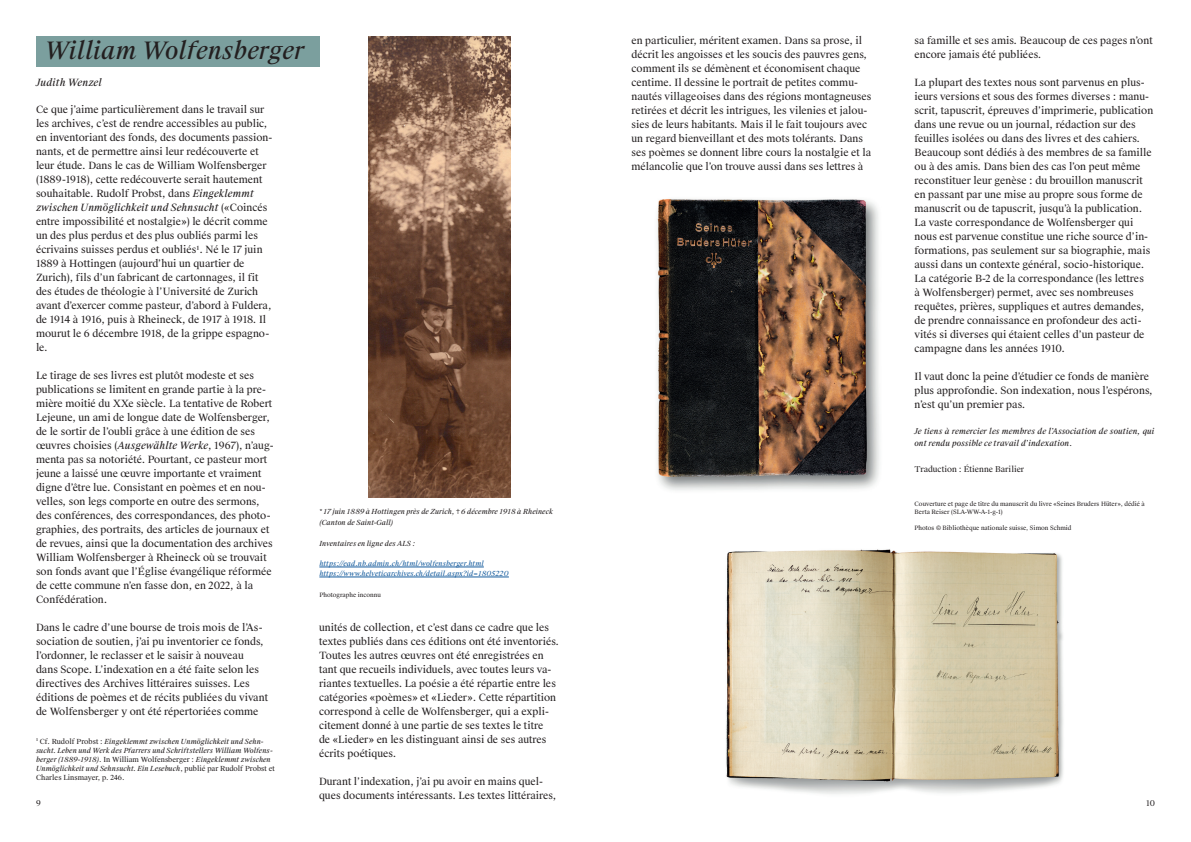
<style>
.page{position:relative;width:1191px;height:842px;background:#fff}
.page>*{position:absolute;margin:0;border:0;box-sizing:border-box;transform-origin:0 0}
.t1{font:italic 24px "Suisse Works";color:#231f20}
.t2{font:10px/14px "Suisse Works";color:#231f20}
.t3{font:italic 10px "Suisse Works";color:#231f20}
.t4{font:italic 8px/12px "Suisse Works";color:#231f20}
.t5{font:8px "Suisse Works";color:#231f20}
.t6{font:italic 7px/9px "Suisse Works";color:#231f20}
.t7{font:italic 7px/10px "Suisse Works";color:#175d9e}
.t8{font:6px/8px "Suisse Works";color:#231f20}
.s1{font-style:italic}
.s2{font-style:normal}
</style>
<div class="page">
<div style="left:36px;top:36px;width:283px;height:31px;background:#7b9f9e"></div>
<hr style="left:319px;top:567px;width:165px;height:1px;background:#175d9e">
<hr style="left:319px;top:577px;width:190px;height:1px;background:#175d9e">
<img style="left:369px;top:36px;width:141px;height:461px">
<img style="left:657px;top:199px;width:223px;height:292px">
<img style="left:726px;top:549px;width:337px;height:245px">
<p class="t2" style="left:914px;top:33px;width:240px">sa famille et ses amis. Beaucoup de ces pages n’ont encore jamais été publiées.</p>
<p class="t2" style="left:914px;top:75px;width:240px">La plupart des textes nous sont parvenus en plus&shy;ieurs versions et sous des formes diverses : manu&shy;scrit, tapuscrit, épreuves d’imprimerie, publication dans une revue ou un journal, rédaction sur des feuilles isolées ou dans des livres et des cahiers.<br>Beaucoup sont dédiés à des membres de sa famille ou à des amis. Dans bien des cas l’on peut même reconstituer leur genèse : du brouillon manuscrit en passant par une mise au propre sous forme de manuscrit ou de tapuscrit, jusqu’à la publication.<br>La vaste correspondance de Wolfensberger qui nous est parvenue constitue une riche source d’in&shy;formations, pas seulement sur sa biographie, mais aussi dans un contexte général, socio-historique.<br>La catégorie B-2 de la correspondance (les lettres<br>à Wolfensberger) permet, avec ses nombreuses requêtes, prières, suppliques et autres demandes, de prendre connaissance en profondeur des acti&shy;vités si diverses qui étaient celles d’un pasteur de campagne dans les années 1910.</p>
<p class="t2" style="left:914px;top:369px;width:240px">Il vaut donc la peine d’étudier ce fonds de manière plus approfondie. Son indexation, nous l’espérons, n’est qu’un premier pas.</p>
<p class="t4" style="left:914px;top:425px;width:242px">Je tiens à remercier les membres de l’Association de soutien, qui ont rendu possible ce travail d’indexation.</p>
<p class="t5" style="left:914px;top:464px;width:111px">Traduction : Étienne Barilier</p>
<p class="t2" style="left:631px;top:33px;width:242px">en particulier, méritent examen. Dans sa prose, il décrit les angoisses et les soucis des pauvres gens, comment ils se démènent et économisent chaque centime. Il dessine le portrait de petites commu&shy;nautés villageoises dans des régions montagneuses retirées et décrit les intrigues, les vilenies et jalou&shy;sies de leurs habitants. Mais il le fait toujours avec un regard bienveillant et des mots tolérants. Dans ses poèmes se donnent libre cours la nostalgie et la mélancolie que l’on trouve aussi dans ses lettres à</p>
<h1 class="t1" style="left:45px;top:36px;width:261px">William Wolfensberger</h1>
<p class="t3" style="left:36px;top:76px;width:67px">Judith Wenzel</p>
<p class="t2" style="left:36px;top:103px;width:238px">Ce que j’aime particulièrement dans le travail sur les archives, c’est de rendre accessibles au public, en inventoriant des fonds, des documents passion&shy;nants, et de permettre ainsi leur redécouverte et leur étude. Dans le cas de William Wolfensberger (1889-1918), cette redécouverte serait hautement souhaitable. Rudolf Probst, dans <span class="s1">Eingeklemmt zwischen Unmöglichkeit und Sehnsucht</span> («Coincés entre impossibilité et nostalgie») le décrit comme un des plus perdus et des plus oubliés parmi les écrivains suisses perdus et oubliés1. Né le 17 juin 1889 à Hottingen (aujourd’hui un quartier de Zurich), fils d’un fabricant de cartonnages, il fit des études de théologie à l’Université de Zurich avant d’exercer comme pasteur, d’abord à Fuldera, de 1914 à 1916, puis à Rheineck, de 1917 à 1918. Il mourut le 6 décembre 1918, de la grippe espagno&shy;le.</p>
<p class="t2" style="left:36px;top:369px;width:239px">Le tirage de ses livres est plutôt modeste et ses publications se limitent en grande partie à la pre&shy;mière moitié du XXe siècle. La tentative de Robert Lejeune, un ami de longue date de Wolfensberger, de le sortir de l’oubli grâce à une édition de ses œuvres choisies (<span class="s1">Ausgewählte Werke</span>, 1967), n’aug&shy;menta pas sa notoriété. Pourtant, ce pasteur mort jeune a laissé une œuvre importante et vraiment digne d’être lue. Consistant en poèmes et en nou&shy;velles, son legs comporte en outre des sermons, des conférences, des correspondances, des photo&shy;graphies, des portraits, des articles de journaux et de revues, ainsi que la documentation des archives William Wolfensberger à Rheineck où se trouvait son fonds avant que l’Église évangélique réformée de cette commune n’en fasse don, en 2 022 , à la Confédération.</p>
<p class="t2" style="left:36px;top:621px;width:233px">Dans le cadre d’une bourse de trois mois de l’As&shy;sociation de soutien, j’ai pu inventorier ce fonds, l’ordonner, le reclasser et le saisir à nouveau dans Scope. L’indexation en a été faite selon les directives des Archives littéraires suisses. Les éditions de poèmes et de récits publiées du vivant de Wolfensberger y ont été répertoriées comme</p>
<p class="t2" style="left:319px;top:620px;width:242px">unités de collection, et c’est dans ce cadre que les textes publiés dans ces éditions ont été inventoriés.<br>Toutes les autres œuvres ont été enregistrées en tant que recueils individuels, avec toutes leurs va&shy;riantes textuelles. La poésie a été répartie entre les catégories «poèmes» et «Lieder». Cette répartition correspond à celle de Wolfensberger, qui a expli&shy;citement donné à une partie de ses textes le titre<br>de «Lieder» en les distinguant ainsi de ses autres écrits poétiques.</p>
<p class="t2" style="left:319px;top:774px;width:239px">Durant l’indexation, j’ai pu avoir en mains quel&shy;ques documents intéressants. Les textes littéraires,</p>
<p class="t8" style="left:914px;top:500px;width:232px">Couverture et page de titre du manuscrit du livre «Seines Bruders Hüter», dédié à<br>Berta Reiser (SLA-WW-A-1-g-1)</p>
<p class="t8" style="left:914px;top:524px;width:158px">Photos © Bibliothèque nationale suisse, Simon Schmid</p>
<p class="t6" style="left:319px;top:506px;width:235px;line-height:11px">* 17 juin 1889 à Hottingen près de Zurich, † 6 décembre 1918 à Rheineck (Canton de Saint-Gall)</p>
<p class="t6" style="left:319px;top:539px;width:97px">Inventaires en ligne des ALS :</p>
<p class="t7" style="left:319px;top:559px;width:191px">https://ead.nb.admin.ch/html/wolfensberger.html https://www.helveticarchives.ch/detail.aspx?id=1805220</p>
<p class="t8" style="left:319px;top:591px;width:63px">Photographe inconnu</p>
<p class="t6" style="left:36px;top:737px;width:240px"><span class="s2">¹ Cf. Rudolf Probst :</span> Eingeklemmt zwischen Unmöglichkeit und Sehn&shy;sucht. Leben und Werk des Pfarrers und Schriftstellers William Wolfens&shy;berger (1889-1918)<span class="s2">. In William Wolfensberger :</span> Eingeklemmt zwischen Unmöglichkeit und Sehnsucht. Ein Lesebuch<span class="s2">, publié par Rudolf Probst et Charles Linsmayer, p. 246.</span></p>
<p class="t5" style="left:36px;top:798px;width:6px">9</p>
<p class="t5" style="left:1146px;top:798px;width:10px">10</p>
</div>
